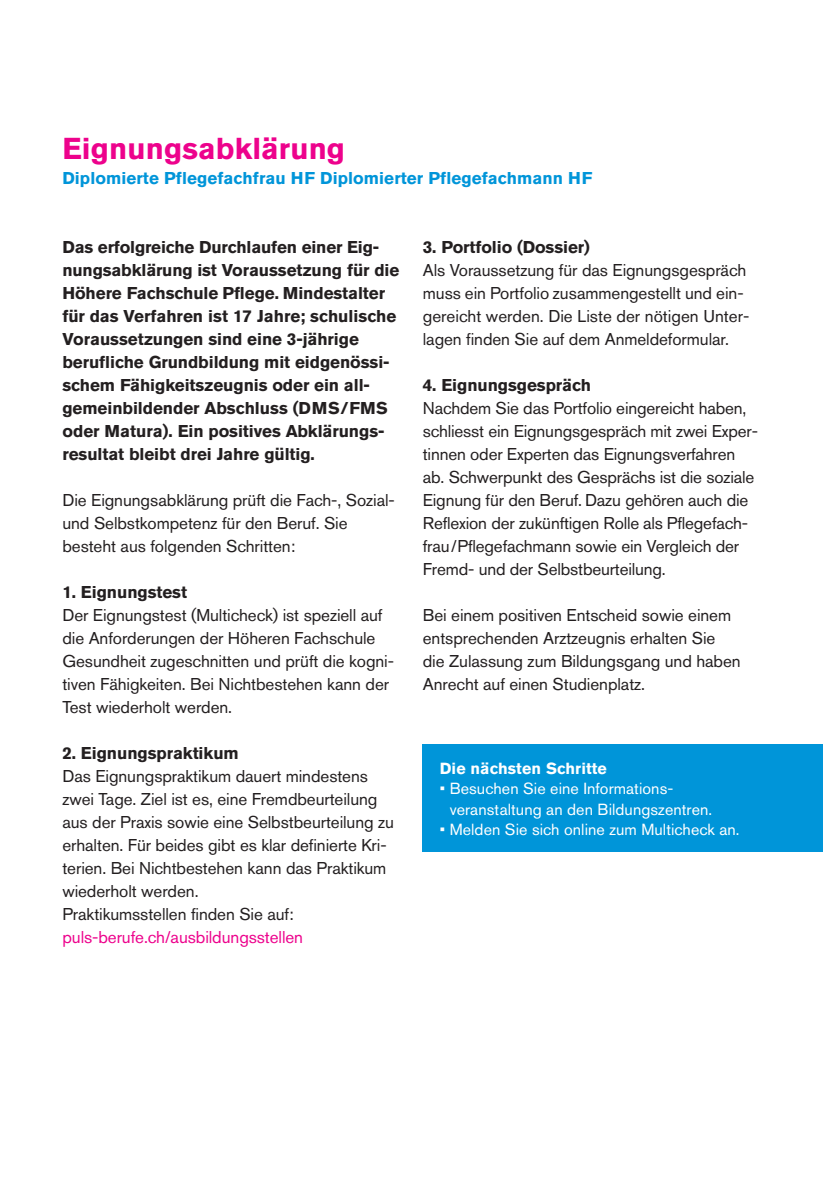
<style>
.page{position:relative;width:823px;height:1191px;background:#fff}
.page>*{position:absolute;margin:0;border:0;box-sizing:border-box;transform-origin:0 0}
.Titel_Magenta{font:700 30px "Akzidenz Grotesk BQ";letter-spacing:.005em;color:#ed028c}
.Copy_d{font:17px/23px "Akzidenz Grotesk BQ";letter-spacing:-.005em;color:#231f20}
.Zwischentitel_Lead{font:700 17px/23px "Akzidenz Grotesk BQ";letter-spacing:-.005em;color:#231f20}
.Zwischentitel_Lead-2{font:700 17px "Akzidenz Grotesk BQ";letter-spacing:.005em;color:#0095d9}
.Copy_d-2{font:17px "Akzidenz Grotesk BQ";letter-spacing:-.005em;color:#ed028c}
.Copy_Box{font:16px/20.4px "Akzidenz Grotesk BQ";letter-spacing:.005em;color:#fff}
.Copy_Box-2{font:700 16px "Akzidenz Grotesk BQ";letter-spacing:.005em;color:#fff}
</style>
<div class="page">
<div style="left:422px;top:744px;width:400px;height:108px;background:#0095d9"></div>
<p class="Titel_Magenta" style="left:62px;top:131px;width:284px">Eignungsabklärung</p>
<p class="Zwischentitel_Lead-2" style="left:62px;top:168px;width:531px">Diplomierte Pflegefachfrau HF Diplomierter Pflegefachmann HF</p>
<p class="Zwischentitel_Lead" style="left:62px;top:236px;width:338px">Das erfolgreiche Durchlaufen einer Eig&shy;nungsabklärung ist Voraussetzung für die Höhere Fachschule Pflege. Mindestalter für das Verfahren ist 17 Jahre; schulische Voraussetzungen sind eine 3-jährige berufliche Grundbildung mit eidgenössi&shy;schem Fähigkeitszeugnis oder ein all-- gemeinbildender Abschluss (DMS/FMS oder Matura). Ein positives Abklärungs&shy;resultat bleibt drei Jahre gültig.</p>
<p class="Copy_d" style="left:62px;top:488px;width:334px">Die Eignungsabklärung prüft die Fach-, Sozial&shy;und Selbstkompetenz für den Beruf. Sie besteht aus folgenden Schritten:</p>
<p class="Zwischentitel_Lead" style="left:62px;top:581px;width:126px">1. Eignungstest</p>
<p class="Copy_d" style="left:62px;top:603px;width:333px">Der Eignungstest (Multicheck) ist speziell auf die Anforderungen der Höheren Fachschule Gesundheit zugeschnitten und prüft die kogni&shy;tiven Fähigkeiten. Bei Nichtbestehen kann der Test wiederholt werden.</p>
<p class="Zwischentitel_Lead" style="left:62px;top:742px;width:178px">2. Eignungspraktikum</p>
<p class="Copy_d" style="left:62px;top:764px;width:333px">Das Eignungspraktikum dauert mindestens zwei Tage. Ziel ist es, eine Fremdbeurteilung aus der Praxis sowie eine Selbstbeurteilung zu erhalten. Für beides gibt es klar definierte Kri&shy;terien. Bei Nichtbestehen kann das Praktikum wiederholt werden.</p>
<p class="Copy_d" style="left:62px;top:902px;width:233px">Praktikumsstellen finden Sie auf:</p>
<p class="Copy_d-2" style="left:62px;top:927px;width:242px">puls-berufe.ch/ausbildungsstellen</p>
<p class="Zwischentitel_Lead" style="left:422px;top:236px;width:168px">3. Portfolio (Dossier)</p>
<p class="Copy_d" style="left:422px;top:258px;width:326px">Als Voraussetzung für das Eignungsgespräch muss ein Portfolio zusammengestellt und ein&shy;gereicht werden. Die Liste der nötigen Unter&shy;lagen finden Sie auf dem Anmeldeformular.</p>
<p class="Zwischentitel_Lead" style="left:422px;top:374px;width:170px">4. Eignungsgespräch</p>
<p class="Copy_d" style="left:422px;top:396px;width:336px">Nachdem Sie das Portfolio eingereicht haben, schliesst ein Eignungsgespräch mit zwei Exper&shy;tinnen oder Experten das Eignungsverfahren ab. Schwerpunkt des Gesprächs ist die soziale Eignung für den Beruf. Dazu gehören auch die Reflexion der zukünftigen Rolle als Pflegefach&shy;frau/Pflegefachmann sowie ein Vergleich der Fremd- und der Selbstbeurteilung.</p>
<p class="Copy_d" style="left:422px;top:603px;width:319px">Bei einem positiven Entscheid sowie einem entsprechenden Arztzeugnis erhalten Sie die Zulassung zum Bildungsgang und haben Anrecht auf einen Studienplatz.</p>
<p class="Copy_Box-2" style="left:439px;top:759px;width:168px">Die nächsten Schritte</p>
<p class="Copy_Box" style="left:449px;top:778px;width:264px;text-indent:-10px">• Besuchen Sie eine Informations&shy;veranstaltung an den Bildungszentren.</p>
<p class="Copy_Box" style="left:439px;top:819px;width:301px">• Melden Sie sich online zum Multicheck an.</p>
</div>
